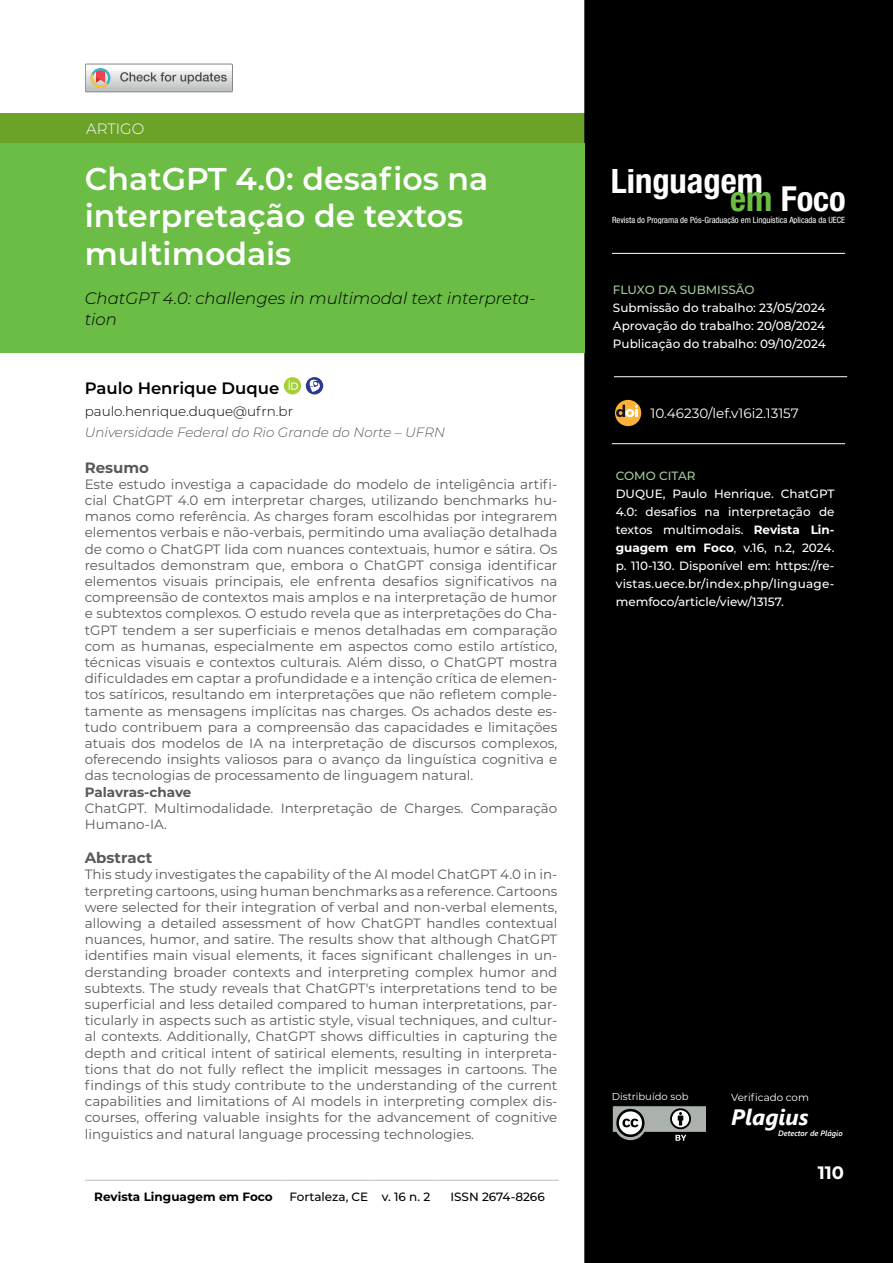
<style>
.page{position:relative;width:893px;height:1263px;background:#fff}
.page>*{position:absolute;margin:0;border:0;box-sizing:border-box;transform-origin:0 0}
.t1{font:700 condensed 34.5px "Helvetica Neue LT Std";color:#fff}
.t2{font:600 31.5px/37.8px "Montserrat";color:#fff}
.t3{font:italic 700 22.2px "Segoe UI";color:#fff}
.t4{font:700 18px "Montserrat";color:#fff}
.t5{font:italic 300 16.5px/21.6px "Montserrat";color:#000}
.t6{font:600 16.5px "Montserrat";color:#000}
.t7{font:700 15px "Montserrat";color:#58595b}
.t8{font:300 15px "Montserrat";color:#fff}
.t9{font:13.5px/16.2px "Montserrat";color:#58595b;text-align:justify}
.t10{font:italic 300 13.5px "Montserrat";color:#58595b}
.t11{font:300 13.5px "Montserrat";color:#000}
.t12{font:13.5px "Montserrat";color:#fff}
.t13{font:700 13.5px "Montserrat";letter-spacing:-.005em;color:#58595b}
.t14{font:500 12px/18px "Montserrat";color:#fff;text-align:justify}
.t15{font:500 12px "Montserrat";color:#000}
.t16{font:500 12px "Montserrat";color:#a4ce9a}
.t17{font:700 12px "Montserrat";color:#000}
.t18{font:10.35px "Montserrat";color:#fff}
.t19{font:10.05px "Montserrat";color:#fff}
.t20{font:condensed 8.7px "Helvetica Neue LT Std";color:#fff}
.t21{font:italic 600 7.8px "Segoe UI";color:#fff}
.s1{color:#6cbe45}
.s2{font-weight:700}
.s3{font-weight:400}
</style>
<div class="page">
<div style="left:0;top:113px;width:584px;height:30px;background:#6ba329"></div>
<div style="left:585px;top:1px;width:307px;height:1261px;background:#000"></div>
<div style="left:584px;top:0;width:309px;height:1263px;border:2px solid #000"></div>
<hr style="left:612px;top:253px;width:233px;height:1px;background:#fff">
<hr style="left:85px;top:1180px;width:197px;height:1px;background:#bcbec0">
<hr style="left:282px;top:1180px;width:94px;height:1px;background:#bcbec0">
<hr style="left:376px;top:1180px;width:61px;height:1px;background:#bcbec0">
<hr style="left:437px;top:1180px;width:122px;height:1px;background:#bcbec0">
<svg style="left:85px;top:64px;width:147px;height:28px"></svg>
<svg style="left:612px;top:1105px;width:94px;height:36px"></svg>
<div style="left:0;top:143px;width:584px;height:210px;background:#6bbd45"></div>
<div style="left:284px;top:377px;width:17px;height:17px;background:#a6ce39;border-radius:50%"></div>
<svg style="left:289px;top:380px;width:9px;height:10px"></svg>
<svg style="left:306px;top:377px;width:17px;height:17px"></svg>
<svg style="left:310px;top:380px;width:10px;height:12px"></svg>
<hr style="left:614px;top:376px;width:233px;height:1px;background:#fff">
<hr style="left:612px;top:443px;width:233px;height:1px;background:#fff">
<div style="left:615px;top:400px;width:26px;height:26px;background:#fcb238;border-radius:50%"></div>
<svg style="left:616px;top:405px;width:22px;height:12px"></svg>
<p class="t8" style="left:86px;top:118px;width:60px">ARTIGO</p>
<h2 class="t2" style="left:85px;top:158px;width:405px">ChatGPT 4.0: desafios na interpretação de textos multimodais</h2>
<p class="t5" style="left:85px;top:287px;width:452px">ChatGPT 4.0: challenges in multimodal text interpreta&shy;tion</p>
<p class="t6" style="left:85px;top:377px;width:196px">Paulo Henrique Duque</p>
<p class="t11" style="left:85px;top:401px;width:210px">paulo.henrique.duque@ufrn.br</p>
<p class="t10" style="left:85px;top:422px;width:362px">Universidade Federal do Rio Grande do Norte – UFRN</p>
<p class="t7" style="left:85px;top:456px;width:66px">Resumo</p>
<p class="t9" style="left:85px;top:475px;width:474px">Este estudo investiga a capacidade do modelo de inteligência artifi&shy;cial ChatGPT 4.0 em interpretar charges, utilizando benchmarks hu&shy;manos como referência. As charges foram escolhidas por integrarem elementos verbais e não-verbais, permitindo uma avaliação detalhada de como o ChatGPT lida com nuances contextuais, humor e sátira. Os resultados demonstram que, embora o ChatGPT consiga identificar elementos visuais principais, ele enfrenta desafios significativos na compreensão de contextos mais amplos e na interpretação de humor e subtextos complexos. O estudo revela que as interpretações do Cha&shy;tGPT tendem a ser superficiais e menos detalhadas em comparação com as humanas, especialmente em aspectos como estilo artístico, técnicas visuais e contextos culturais. Além disso, o ChatGPT mostra dificuldades em captar a profundidade e a intenção crítica de elemen&shy;tos satíricos, resultando em interpretações que não refletem comple&shy;tamente as mensagens implícitas nas charges. Os achados deste es&shy;tudo contribuem para a compreensão das capacidades e limitações atuais dos modelos de IA na interpretação de discursos complexos, oferecendo insights valiosos para o avanço da linguística cognitiva e das tecnologias de processamento de linguagem natural.</p>
<p class="t13" style="left:85px;top:782px;width:108px">Palavras-chave</p>
<p class="t9" style="left:85px;top:799px;width:474px">ChatGPT. Multimodalidade. Interpretação de Charges. Comparação<br>Humano-IA.</p>
<p class="t7" style="left:85px;top:847px;width:69px">Abstract</p>
<p class="t9" style="left:85px;top:866px;width:474px">This study investigates the capability of the AI model ChatGPT 4.0 in in&shy;terpreting cartoons, using human benchmarks as a reference. Cartoons were selected for their integration of verbal and non-verbal elements, allowing a detailed assessment of how ChatGPT handles contextual nuances, humor, and satire. The results show that although ChatGPT identifies main visual elements, it faces significant challenges in un&shy;derstanding broader contexts and interpreting complex humor and subtexts. The study reveals that ChatGPT's interpretations tend to be superficial and less detailed compared to human interpretations, par&shy;ticularly in aspects such as artistic style, visual techniques, and cultur&shy;al contexts. Additionally, ChatGPT shows difficulties in capturing the depth and critical intent of satirical elements, resulting in interpreta&shy;tions that do not fully reflect the implicit messages in cartoons. The findings of this study contribute to the understanding of the current capabilities and limitations of AI models in interpreting complex dis&shy;courses, offering valuable insights for the advancement of cognitive linguistics and natural language processing technologies.</p>
<p class="t17" style="left:94px;top:1188px;width:180px">Revista Linguagem em Foco</p>
<p class="t15" style="left:289px;top:1188px;width:142px">Fortaleza, CE v. 16 n. 2</p>
<p class="t15" style="left:450px;top:1188px;width:96px">ISSN 2674-8266</p>
<h1 class="t1" style="left:611px;top:160px;width:154px">Linguagem</h1>
<h1 class="t1" style="left:730px;top:178px;width:117px"><span class="s1">em</span> Foco</h1>
<p class="t20" style="left:612px;top:215px;width:235px">Revista do Programa de Pós-Graduação em Linguística Aplicada da UECE</p>
<p class="t16" style="left:613px;top:281px;width:143px">FLUXO DA SUBMISSÃO</p>
<p class="t14" style="left:613px;top:298px;width:214px">Submissão do trabalho: 23/05/2024<br>Aprovação do trabalho: 20/08/2024<br>Publicação do trabalho: 09/10/2024</p>
<p class="t12" style="left:651px;top:404px;width:150px">10.46230/lef.v16i2.13157</p>
<p class="t16" style="left:616px;top:468px;width:81px">COMO CITAR</p>
<p class="t14" style="left:616px;top:485px;width:220px">DUQUE, Paulo Henrique. ChatGPT 4.0: desafios na interpretação de textos multimodais. <span class="s2">Revista Lin&shy;guagem em Foco</span><span class="s3">,</span> v.16, n.2, 2024. p. 110-130. Disponível em: https://re&shy;vistas.uece.br/index.php/linguage&shy;memfoco/article/view/13157.</p>
<p class="t19" style="left:612px;top:1090px;width:78px">Distribuído sob</p>
<p class="t18" style="left:731px;top:1090px;width:79px">Verificado com</p>
<h3 class="t3" style="left:731px;top:1096px;width:79px">Plagius</h3>
<p class="t21" style="left:778px;top:1126px;width:66px">Detector de Plágio</p>
<h3 class="t4" style="left:818px;top:1159px;width:28px">110</h3>
</div>
